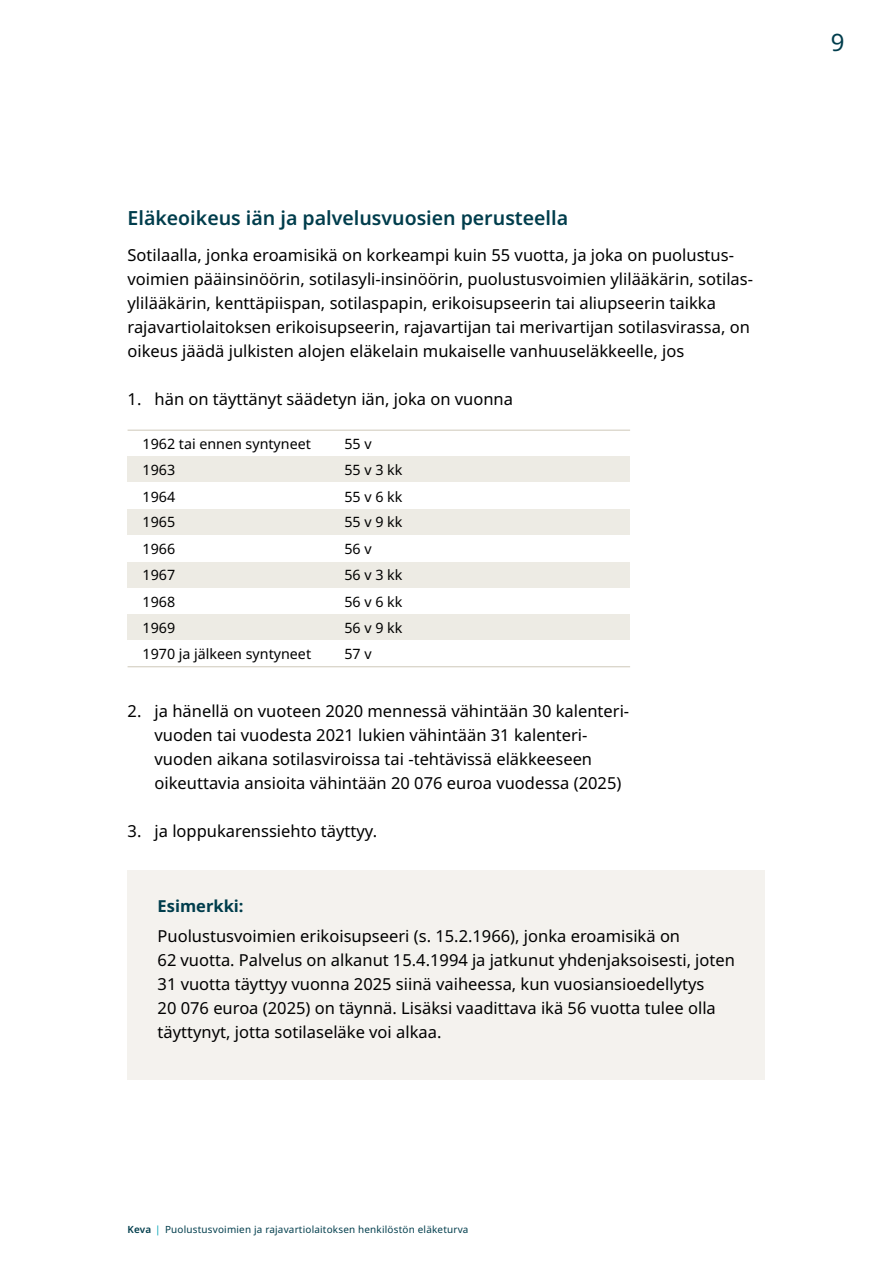
<style>
.page{position:relative;width:893px;height:1263px;background:#fff}
.page>*{position:absolute;margin:0;border:0;box-sizing:border-box;transform-origin:0 0}
.t1{font:24px "Noto Sans";color:#003d4c}
.Uusi_H4{font:600 19.5px "Noto Sans";color:#003d4c}
.Leipis_Noto_Sans_Regular_11_16{font:16.5px/24px "Noto Sans";color:#000}
.H5{font:700 16.5px "Noto Sans";color:#003d4c}
.Taulukko_juokseva_rivi_2_hiekka{font:14.25px "Noto Sans";color:#000}
.Taulukko_juokseva_rivi_3_valkoinen{font:14.25px "Noto Sans";color:#000}
.Taulukko_juokseva_rivi_4_viimeinen_valko{font:14.25px "Noto Sans";color:#000}
.Taulukko_juokseva_rivi_1_valkoinen{font:14.25px "Noto Sans";color:#000}
.t2{font:9.9px "Noto Sans";letter-spacing:.02em;color:#003d4c}
.s1{font-weight:600}
.s2{color:#00a4b5}
</style>
<div class="page">
<div style="left:128px;top:870px;width:637px;height:210px;background:#f4f2ee"></div>
<hr style="left:128px;top:430px;width:502px;height:1px;background:#d1ccbd">
<div style="left:128px;top:456px;width:502px;height:26px;background:#edebe4"></div>
<div style="left:128px;top:509px;width:502px;height:25px;background:#edebe4"></div>
<div style="left:128px;top:562px;width:502px;height:25px;background:#edebe4"></div>
<div style="left:128px;top:615px;width:502px;height:25px;background:#edebe4"></div>
<hr style="left:128px;top:666px;width:502px;height:1px;background:#d1ccbd">
<p class="Uusi_H4" style="left:128px;top:204px;width:442px">Eläkeoikeus iän ja palvelusvuosien perusteella</p>
<p class="Leipis_Noto_Sans_Regular_11_16" style="left:128px;top:243px;width:626px">Sotilaalla, jonka eroamisikä on korkeampi kuin 55 vuotta, ja joka on puolustus&shy;voimien pääinsinöörin, sotilasyli-insinöörin, puolustusvoimien ylilääkärin, sotilas&shy;ylilääkärin, kenttäpiispan, sotilaspapin, erikoisupseerin tai aliupseerin taikka rajavartiolaitoksen erikoisupseerin, rajavartijan tai merivartijan sotilasvirassa, on oikeus jäädä julkisten alojen eläkelain mukaiselle vanhuuseläkkeelle, jos</p>
<p class="Leipis_Noto_Sans_Regular_11_16" style="left:128px;top:387px;width:387px">1. hän on täyttänyt säädetyn iän, joka on vuonna</p>
<p class="Taulukko_juokseva_rivi_1_valkoinen" style="left:143px;top:433px;width:170px">1962 tai ennen syntyneet</p>
<p class="Taulukko_juokseva_rivi_1_valkoinen" style="left:344px;top:433px;width:29px">55 v</p>
<p class="Taulukko_juokseva_rivi_2_hiekka" style="left:143px;top:459px;width:34px">1963</p>
<p class="Taulukko_juokseva_rivi_2_hiekka" style="left:344px;top:459px;width:60px">55 v 3 kk</p>
<p class="Taulukko_juokseva_rivi_3_valkoinen" style="left:143px;top:486px;width:34px">1964</p>
<p class="Taulukko_juokseva_rivi_3_valkoinen" style="left:344px;top:486px;width:60px">55 v 6 kk</p>
<p class="Taulukko_juokseva_rivi_2_hiekka" style="left:143px;top:512px;width:34px">1965</p>
<p class="Taulukko_juokseva_rivi_2_hiekka" style="left:344px;top:512px;width:60px">55 v 9 kk</p>
<p class="Taulukko_juokseva_rivi_3_valkoinen" style="left:143px;top:539px;width:34px">1966</p>
<p class="Taulukko_juokseva_rivi_3_valkoinen" style="left:344px;top:539px;width:29px">56 v</p>
<p class="Taulukko_juokseva_rivi_2_hiekka" style="left:143px;top:565px;width:34px">1967</p>
<p class="Taulukko_juokseva_rivi_2_hiekka" style="left:344px;top:565px;width:60px">56 v 3 kk</p>
<p class="Taulukko_juokseva_rivi_3_valkoinen" style="left:143px;top:592px;width:34px">1968</p>
<p class="Taulukko_juokseva_rivi_3_valkoinen" style="left:344px;top:592px;width:60px">56 v 6 kk</p>
<p class="Taulukko_juokseva_rivi_2_hiekka" style="left:143px;top:618px;width:34px">1969</p>
<p class="Taulukko_juokseva_rivi_2_hiekka" style="left:344px;top:618px;width:60px">56 v 9 kk</p>
<p class="Taulukko_juokseva_rivi_4_viimeinen_valko" style="left:143px;top:643px;width:170px">1970 ja jälkeen syntyneet</p>
<p class="Taulukko_juokseva_rivi_4_viimeinen_valko" style="left:344px;top:643px;width:29px">57 v</p>
<p class="Leipis_Noto_Sans_Regular_11_16" style="left:155px;top:699px;width:475px;text-indent:-27px">2. ja hänellä on vuoteen 2020 mennessä vähintään 30 kalenteri&shy;vuoden tai vuodesta 2021 lukien vähintään 31 kalenteri&shy;vuoden aikana sotilasviroissa tai -tehtävissä eläkkeeseen oikeuttavia ansioita vähintään 20 076 euroa vuodessa (2025)</p>
<p class="Leipis_Noto_Sans_Regular_11_16" style="left:128px;top:819px;width:249px">3. ja loppukarenssiehto täyttyy.</p>
<p class="H5" style="left:158px;top:894px;width:88px">Esimerkki:</p>
<p class="Leipis_Noto_Sans_Regular_11_16" style="left:158px;top:924px;width:579px">Puolustusvoimien erikoisupseeri (s. 15.2.1966), jonka eroamisikä on<br>62 vuotta. Palvelus on alkanut 15.4.1994 ja jatkunut yhdenjaksoisesti, joten 31 vuotta täyttyy vuonna 2025 siinä vaiheessa, kun vuosiansioedellytys<br>20 076 euroa (2025) on täynnä. Lisäksi vaadittava ikä 56 vuotta tulee olla täyttynyt, jotta sotilaseläke voi alkaa.</p>
<p class="t2" style="left:128px;top:1223px;width:342px"><span class="s1">Keva</span> <span class="s2">|</span> Puolustusvoimien ja rajavartiolaitoksen henkilöstön eläketurva</p>
<h1 class="t1" style="left:831px;top:25px;width:15px">9</h1>
</div>
